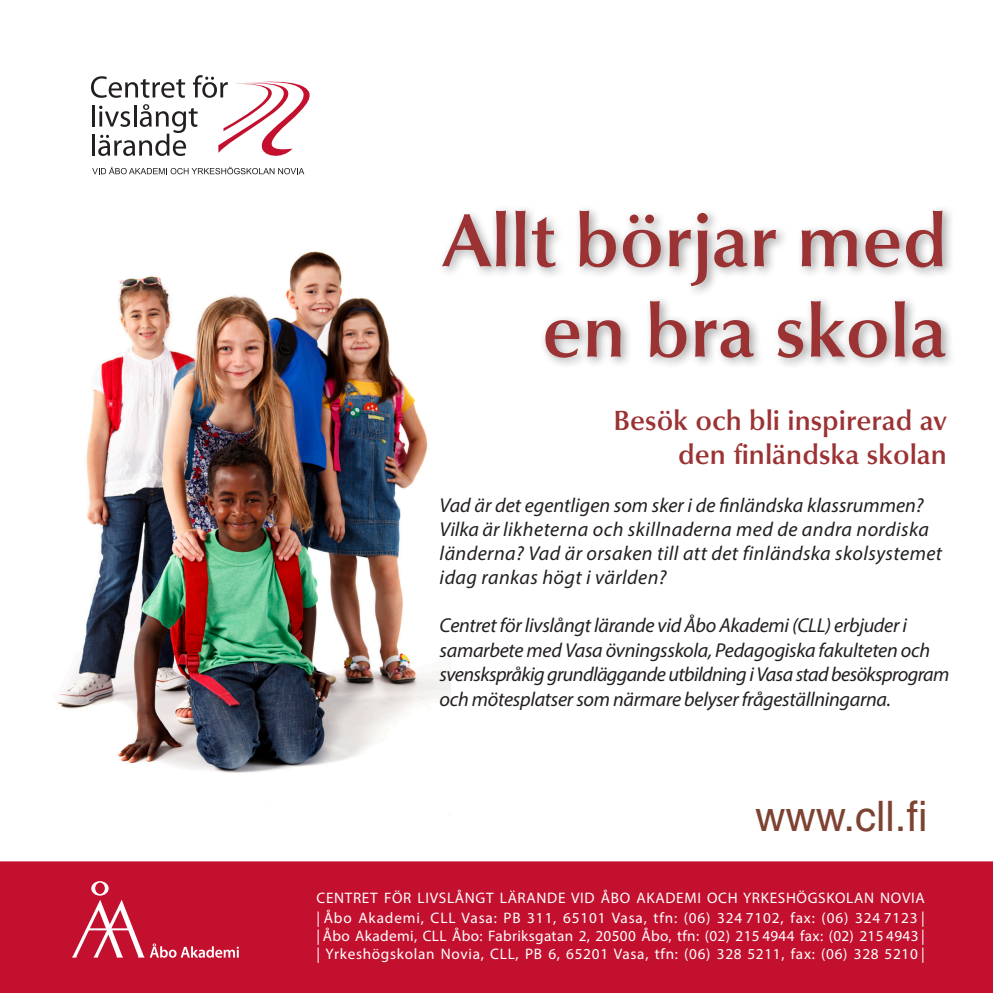
<style>
.page{position:relative;width:993px;height:993px;background:#fff}
.page>*{position:absolute;margin:0;border:0;box-sizing:border-box;transform-origin:0 0}
.Kursnamn{font:600 75.25px/90.3px "Optima";color:#9b3233;text-align:right}
.t1{font:42px "Helvetica";color:#7d4230}
.Kursnamn-2{font:600 28px/33.6px "Optima";color:#9b3233;text-align:right}
.t2{font:italic 20.12px/24.5px "Myriad Pro";letter-spacing:-.015em;color:#231f20}
.t3{font:italic 20.12px/24.2px "Myriad Pro";letter-spacing:.02em;color:#231f20}
.t4{font:15.22px "Myriad Pro";letter-spacing:.045em;color:#fff}
.t5{font:15.22px "Myriad Pro";letter-spacing:.02em;color:#fff}
</style>
<div class="page">
<img style="left:57px;top:251px;width:393px;height:522px">
<div style="left:0;top:861px;width:992px;height:131px;background:#c3102e"></div>
<svg style="left:91px;top:75px;width:219px;height:81px"></svg>
<svg style="left:92px;top:167px;width:212px;height:7px"></svg>
<svg style="left:72px;top:880px;width:167px;height:77px;background:#c92b45"></svg>
<div style="left:437px;top:205px;width:519px;height:166px;background:#231f20;opacity:.42"></div>
<p class="Kursnamn" style="left:442px;top:196px;width:506px">Allt börjar med en bra skola</p>
<p class="Kursnamn-2" style="left:613px;top:404px;width:335px">Besök och bli inspirerad av den finländska skolan</p>
<p class="t3" style="left:439px;top:492px;width:504px">Vad är det egentligen som sker i de finländska klassrummen?<br>Vilka är likheterna och skillnaderna med de andra nordiska länderna? Vad är orsaken till att det finländska skolsystemet idag rankas högt i världen?</p>
<p class="t2" style="left:439px;top:613px;width:511px">Centret för livslångt lärande vid Åbo Akademi (CLL) erbjuder i samarbete med Vasa övningsskola, Pedagogiska fakulteten och svenskspråkig grundläggande utbildning i Vasa stad besöksprogram och mötesplatser som närmare belyser frågeställningarna.</p>
<p class="t1" style="left:754px;top:791px;width:174px">www.cll.fi</p>
<p class="t4" style="left:316px;top:888px;width:609px">CENTRET FÖR LIVSLÅNGT LÄRANDE VID ÅBO AKADEMI OCH YRKESHÖGSKOLAN NOVIA</p>
<p class="t4" style="left:316px;top:907px;width:609px">| Åbo Akademi, CLL Vasa: PB 311, 65101 Vasa, tfn: (06) 324 7102, fax: (06) 324 7123 |</p>
<p class="t5" style="left:316px;top:926px;width:609px">| Åbo Akademi, CLL Åbo: Fabriksgatan 2, 20500 Åbo, tfn: (02) 215 4944 fax: (02) 215 4943 |</p>
<p class="t4" style="left:316px;top:944px;width:609px">| Yrkeshögskolan Novia, CLL, PB 6, 65201 Vasa, tfn: (06) 328 5211, fax: (06) 328 5210 |</p>
</div>
